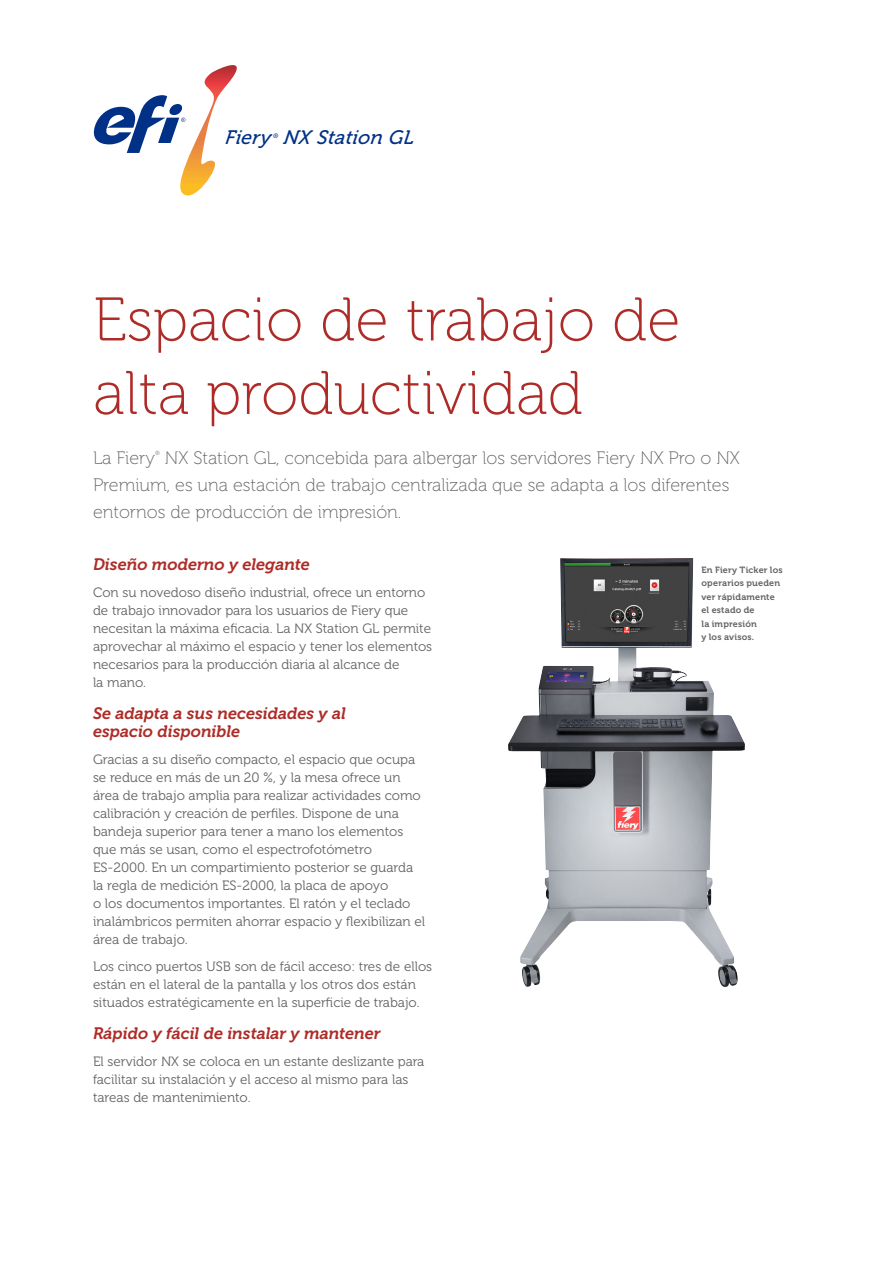
<style>
.page{position:relative;width:893px;height:1263px;background:#fff}
.page>*{position:absolute;margin:0;border:0;box-sizing:border-box;transform-origin:0 0}
.t1{font:61.5px/73.5px "Museo 100";color:#ae2c28}
.t2{font:italic 19.5px "Museo 500";color:#003186}
.t3{font:18px/27px "Museo 100";color:#636366}
.t4{font:italic 16.5px/18px "Museo 700";color:#ae2c28}
.t5{font:13.5px/18px "Museo 300";color:#636366}
.t6{font:9px/13.5px "Museo 700";letter-spacing:.02em;color:#636366}
.t7{font:italic 6.45px "Museo 500";color:#003186}
.t8{font:6px "Museo 100";color:#636366}
</style>
<div class="page">
<img style="left:508px;top:558px;width:185px;height:399px">
<svg style="left:93px;top:65px;width:144px;height:131px"></svg>
<h2 class="t2" style="left:225px;top:126px;width:47px">Fiery</h2>
<p class="t7" style="left:273px;top:133px;width:8px">®</p>
<h2 class="t2" style="left:283px;top:126px;width:135px">NX Station GL</h2>
<h1 class="t1" style="left:93px;top:284px;width:589px">Espacio de trabajo de alta productividad</h1>
<h3 class="t3" style="left:93px;top:444px;width:64px">La Fiery</h3>
<p class="t8" style="left:155px;top:450px;width:6px">®</p>
<h3 class="t3" style="left:93px;top:444px;width:648px;text-indent:72px">NX Station GL, concebida para albergar los servidores Fiery NX Pro o NX<br>Premium, es una estación de trabajo centralizada que se adapta a los diferentes entornos de producción de impresión.</h3>
<p class="t4" style="left:93px;top:556px;width:218px">Diseño moderno y elegante</p>
<p class="t5" style="left:93px;top:584px;width:341px">Con su novedoso diseño industrial, ofrece un entorno de trabajo innovador para los usuarios de Fiery que necesitan la máxima eficacia. La NX Station GL permite aprovechar al máximo el espacio y tener los elementos necesarios para la producción diaria al alcance de<br>la mano.</p>
<p class="t4" style="left:93px;top:704px;width:254px">Se adapta a sus necesidades y al espacio disponible</p>
<p class="t5" style="left:93px;top:751px;width:334px">Gracias a su diseño compacto, el espacio que ocupa se reduce en más de un 20 %, y la mesa ofrece un área de trabajo amplia para realizar actividades como calibración y creación de perfiles. Dispone de una bandeja superior para tener a mano los elementos que más se usan, como el espectrofotómetro ES‑2000. En un compartimiento posterior se guarda la regla de medición ES-2000, la placa de apoyo<br>o los documentos importantes. El ratón y el teclado inalámbricos permiten ahorrar espacio y flexibilizan el área de trabajo.</p>
<p class="t5" style="left:93px;top:957px;width:341px">Los cinco puertos USB son de fácil acceso: tres de ellos están en el lateral de la pantalla y los otros dos están situados estratégicamente en la superficie de trabajo.</p>
<p class="t4" style="left:93px;top:1024px;width:289px">Rápido y fácil de instalar y mantener</p>
<p class="t5" style="left:93px;top:1052px;width:333px">El servidor NX se coloca en un estante deslizante para facilitar su instalación y el acceso al mismo para las tareas de mantenimiento.</p>
<p class="t6" style="left:701px;top:563px;width:83px">En Fiery Ticker los operarios pueden ver rápidamente el estado de<br>la impresión<br>y los avisos.</p>
</div>
